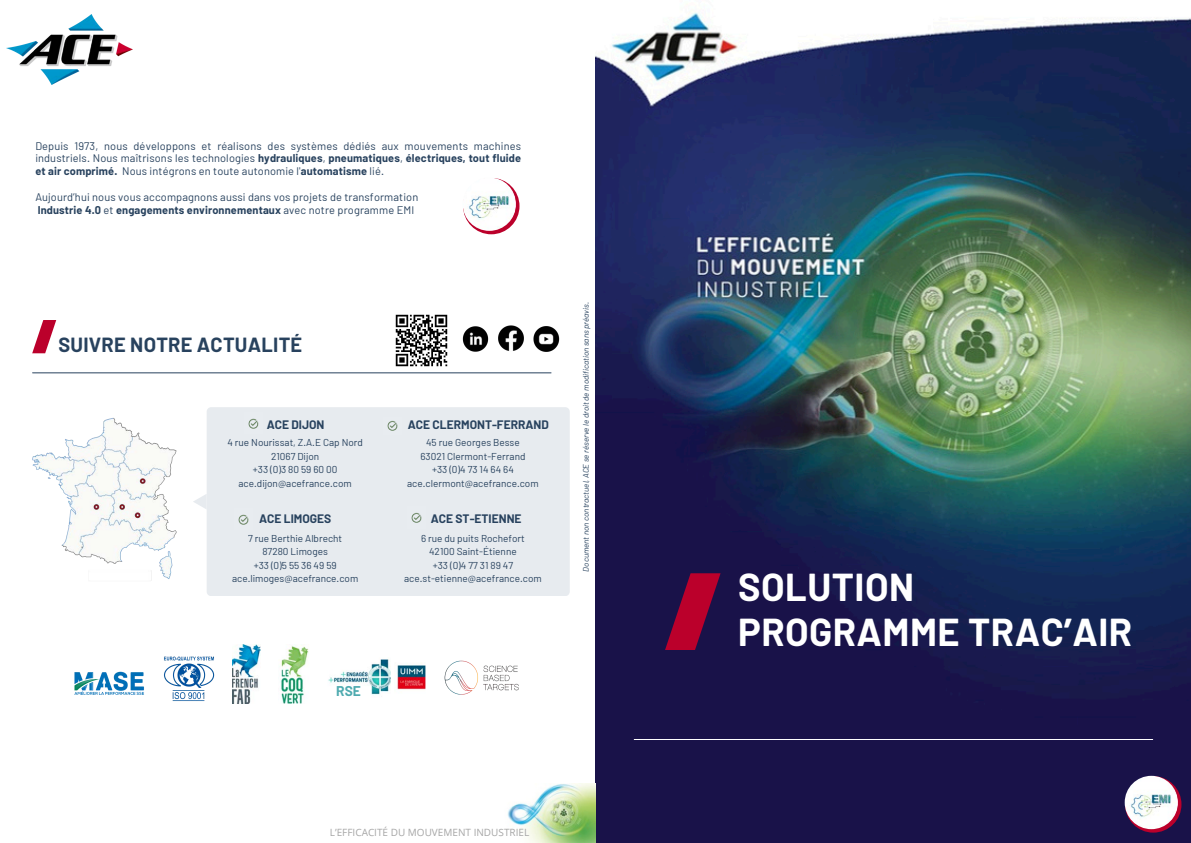
<style>
.page{position:relative;width:1191px;height:843px;background:#fff}
.page>*{position:absolute;margin:0;border:0;box-sizing:border-box;transform-origin:0 0}
.t1{font:700 38px/45px "Barlow";letter-spacing:.01em;color:#fff}
.t2{font:700 20px "Barlow";letter-spacing:.01em;color:#28425e}
.t3{font:700 13.8px "Barlow";color:#4eaaaf}
.t4{font:700 12px "Barlow";color:#28425e}
.t5{font:11px/12.8px "Barlow";letter-spacing:.01em;color:#28425e;text-align:justify}
.t6{font:10px "Barlow";color:#28425e}
.t7{font:10px "Open Sans";color:#a6a6a6}
.t8{font:italic 8px "Barlow";color:#28425e}
.s1{font-weight:700}
</style>
<div class="page">
<img style="left:595px;top:10px;width:595px;height:832px">
<hr style="left:634px;top:738px;width:518px;height:1px;background:#fff">
<svg style="left:665px;top:573px;width:55px;height:77px;background:#700838"></svg>
<img style="left:6px;top:14px;width:127px;height:70px">
<hr style="left:33px;top:372px;width:518px;height:1px;background:#28425e">
<div style="left:207px;top:407px;width:362px;height:189px;background:#e7ebef;border-radius:5px"></div>
<svg style="left:193px;top:494px;width:14px;height:15px"></svg>
<img style="left:248px;top:418px;width:11px;height:11px">
<img style="left:238px;top:514px;width:11px;height:11px">
<img style="left:387px;top:420px;width:11px;height:11px">
<img style="left:411px;top:512px;width:11px;height:11px">
<img style="left:498px;top:325px;width:26px;height:26px">
<img style="left:462px;top:326px;width:27px;height:26px">
<img style="left:533px;top:326px;width:27px;height:26px">
<img style="left:395px;top:314px;width:53px;height:53px">
<svg style="left:32px;top:320px;width:24px;height:33px"></svg>
<svg style="left:463px;top:178px;width:56px;height:56px"></svg>
<img style="left:462px;top:177px;width:54px;height:54px;border-radius:50%">
<img style="left:280px;top:645px;width:29px;height:58px">
<img style="left:328px;top:659px;width:63px;height:36px">
<img style="left:74px;top:671px;width:70px;height:24px">
<img style="left:164px;top:656px;width:51px;height:45px">
<img style="left:397px;top:663px;width:28px;height:27px">
<img style="left:232px;top:644px;width:29px;height:59px">
<img style="left:444px;top:660px;width:75px;height:35px">
<img style="left:32px;top:418px;width:145px;height:163px">
<img style="left:507px;top:783px;width:88px;height:59px">
<svg style="left:1124px;top:775px;width:57px;height:57px"></svg>
<img style="left:1124px;top:775px;width:53px;height:53px;border-radius:50%">
<p class="t5" style="left:35px;top:139px;width:487px">Depuis 1973, nous développons et réalisons des systèmes dédiés aux mouvements machines industriels. Nous maîtrisons les technologies <span class="s1">hydrauliques</span>, <span class="s1">pneumatiques</span>, <span class="s1">électriques, tout fluide et air comprimé.</span> Nous intégrons en toute autonomie l'<span class="s1">automatisme</span> lié.</p>
<p class="t5" style="left:35px;top:190px;width:384px">Aujourd’hui nous vous accompagnons aussi dans vos projets de transformation<br><span class="s1">Industrie 4.0</span> et <span class="s1">engagements environnementaux</span> avec notre programme EMI</p>
<p class="t2" style="left:58px;top:332px;width:245px">SUIVRE NOTRE ACTUALITÉ</p>
<p class="t4" style="left:267px;top:416px;width:59px">ACE DIJON</p>
<p class="t6" style="left:227px;top:436px;width:137px">4 rue Nourissat, Z.A.E Cap Nord</p>
<p class="t6" style="left:271px;top:449px;width:50px">21067 Dijon</p>
<p class="t6" style="left:253px;top:463px;width:86px">+33 (0)3 80 59 60 00</p>
<h4 class="t6" style="left:238px;top:476px;width:115px">ace.dijon@acefrance.com</h4>
<p class="t4" style="left:259px;top:511px;width:74px">ACE LIMOGES</p>
<p class="t6" style="left:248px;top:531px;width:96px">7 rue Berthie Albrecht</p>
<p class="t6" style="left:262px;top:545px;width:67px">87280 Limoges</p>
<p class="t6" style="left:254px;top:558px;width:84px">+33 (0)5 55 36 49 59</p>
<p class="t6" style="left:232px;top:572px;width:128px">ace.limoges@acefrance.com</p>
<p class="t4" style="left:408px;top:416px;width:142px">ACE CLERMONT-FERRAND</p>
<p class="t6" style="left:426px;top:436px;width:95px">45 rue Georges Besse</p>
<p class="t6" style="left:420px;top:449px;width:107px">63021 Clermont-Ferrand</p>
<p class="t6" style="left:432px;top:463px;width:83px">+33 (0)4 73 14 64 64</p>
<p class="t6" style="left:407px;top:476px;width:133px">ace.clermont@acefrance.com</p>
<h4 class="t4" style="left:431px;top:511px;width:92px">ACE ST-ETIENNE</h4>
<p class="t6" style="left:421px;top:531px;width:105px">6 rue du puits Rochefort</p>
<p class="t6" style="left:429px;top:545px;width:89px">42100 Saint-Étienne</p>
<p class="t6" style="left:432px;top:558px;width:82px">+33 (0)4 77 31 89 47</p>
<p class="t6" style="left:404px;top:572px;width:139px">ace.st-etienne@acefrance.com</p>
<h3 class="t8" style="left:580px;top:571px;width:271px;rotate:-90deg">Document non contractuel, ACE se réserve le droit de modification sans préavis.</h3>
<p class="t3" style="left:336px;top:681px;width:26px">RSE</p>
<h6 class="t7" style="left:330px;top:824px;width:201px">L’EFFICACITÉ DU MOUVEMENT INDUSTRIEL</h6>
<p class="t1" style="left:738px;top:563px;width:395px">SOLUTION<br>PROGRAMME TRAC’AIR</p>
</div>
